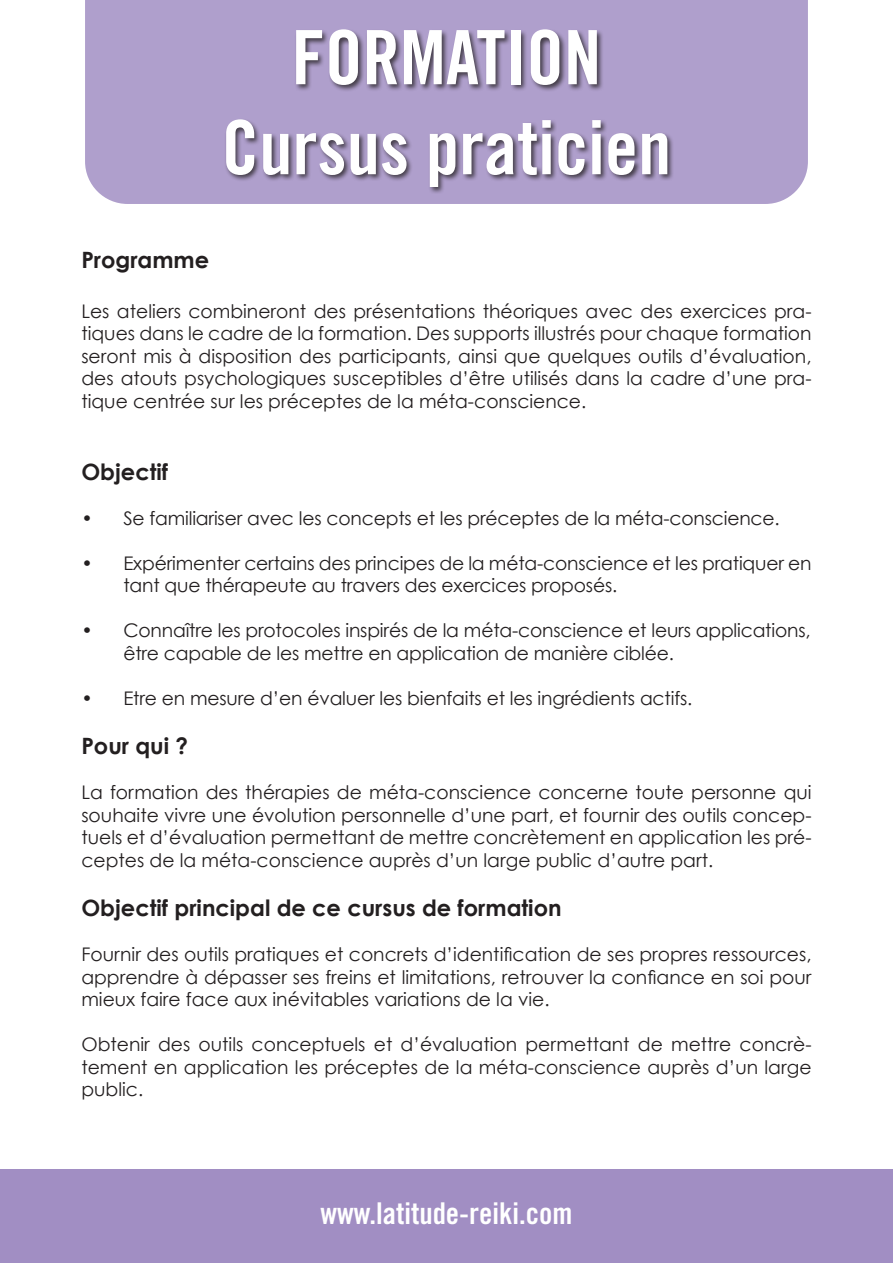
<style>
.page{position:relative;width:893px;height:1263px;background:#fff}
.page>*{position:absolute;margin:0;border:0;box-sizing:border-box;transform-origin:0 0}
.t1{font:75px/90px "Trade Gothic Bold Cond Twenty";color:#fff;text-align:center}
.t2{font:30px "Trade Gothic Bold Cond Twenty";color:#fff}
.t3{font:700 22.5px "Century Gothic";color:#231f20}
.t4{font:18.75px/22.5px "Century Gothic";letter-spacing:-.01em;color:#231f20;text-align:justify}
</style>
<div class="page">
<div style="left:0;top:1169px;width:893px;height:94px;background:#a18ec3"></div>
<div style="left:85px;top:0;width:723px;height:204px;background:#af9fcc"></div>
<div style="left:224px;top:29px;width:450px;height:165px;background:#231f20;opacity:.75"></div>
<h1 class="t1" style="left:222px;top:12px;width:451px">FORMATION<br>Cursus praticien</h1>
<p class="t3" style="left:81px;top:246px;width:129px">Programme</p>
<p class="t4" style="left:81px;top:299px;width:732px">Les ateliers combineront des présentations théoriques avec des exercices pra&shy;tiques dans le cadre de la formation. Des supports illustrés pour chaque formation seront mis à disposition des participants, ainsi que quelques outils d’évaluation, des atouts psychologiques susceptibles d’être utilisés dans la cadre d’une pra&shy;tique centrée sur les préceptes de la méta-conscience.</p>
<p class="t3" style="left:81px;top:457px;width:88px">Objectif</p>
<p class="t4" style="left:81px;top:506px;width:700px">• Se familiariser avec les concepts et les préceptes de la méta-conscience.</p>
<p class="t4" style="left:123px;top:551px;width:690px;text-indent:-42px">• Expérimenter certains des principes de la méta-conscience et les pratiquer en tant que thérapeute au travers des exercices proposés.</p>
<p class="t4" style="left:123px;top:619px;width:689px;text-indent:-42px">• Connaître les protocoles inspirés de la méta-conscience et leurs applications, être capable de les mettre en application de manière ciblée.</p>
<p class="t4" style="left:81px;top:686px;width:612px">• Etre en mesure d’en évaluer les bienfaits et les ingrédients actifs.</p>
<p class="t3" style="left:81px;top:732px;width:108px">Pour qui ?</p>
<p class="t4" style="left:81px;top:781px;width:732px">La formation des thérapies de méta-conscience concerne toute personne qui souhaite vivre une évolution personnelle d’une part, et fournir des outils concep&shy;tuels et d’évaluation permettant de mettre concrètement en application les pré&shy;ceptes de la méta-conscience auprès d’un large public d’autre part.</p>
<p class="t3" style="left:81px;top:894px;width:482px">Objectif principal de ce cursus de formation</p>
<p class="t4" style="left:81px;top:943px;width:732px">Fournir des outils pratiques et concrets d’identification de ses propres ressources, apprendre à dépasser ses freins et limitations, retrouver la confiance en soi pour mieux faire face aux inévitables variations de la vie.</p>
<p class="t4" style="left:81px;top:1033px;width:732px">Obtenir des outils conceptuels et d’évaluation permettant de mettre concrè&shy;tement en application les préceptes de la méta-conscience auprès d’un large public.</p>
<h2 class="t2" style="left:320px;top:1195px;width:254px">www.latitude-reiki.com</h2>
</div>
